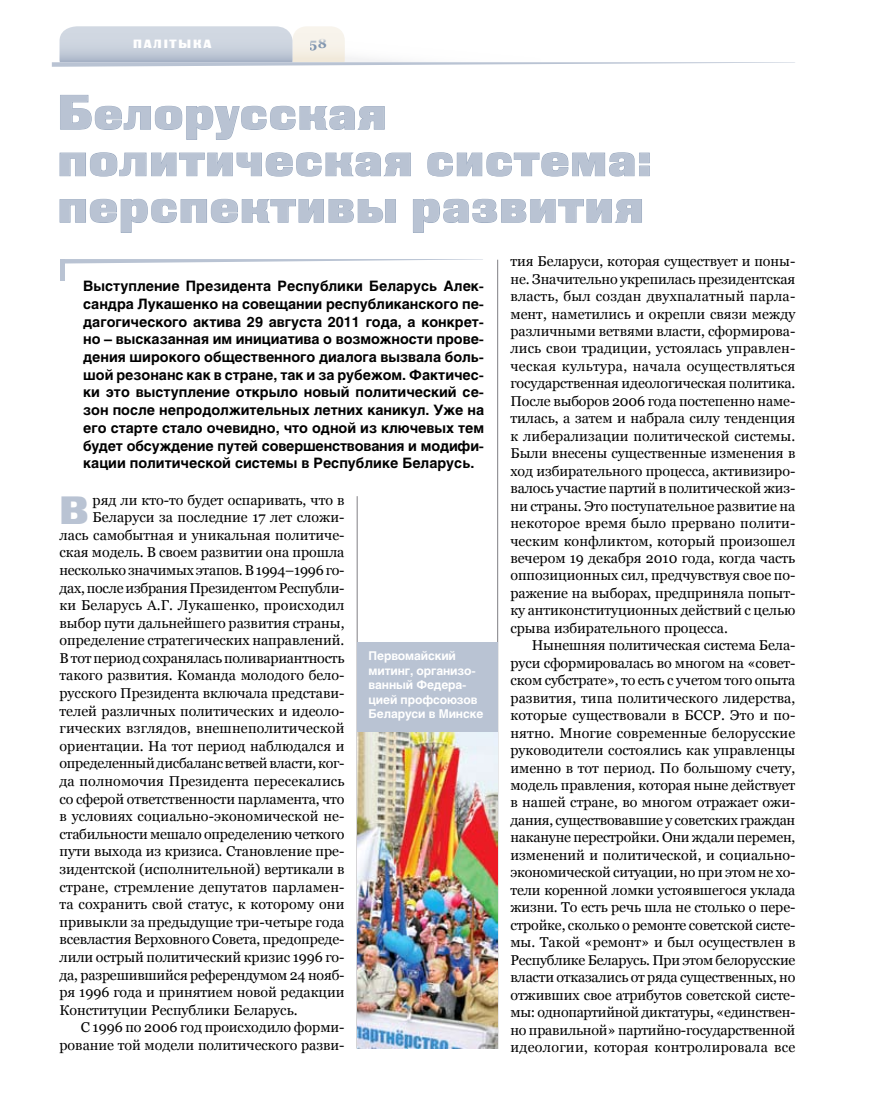
<style>
.page{position:relative;width:872px;height:1106px;background:#fff}
.page>*{position:absolute;margin:0;border:0;box-sizing:border-box;transform-origin:0 0}
.t1{font:48.3px/46.5px "Black Grotesk C";letter-spacing:.025em;color:#b9c3d3}
.t2{font:39.3px "Black Grotesk C";color:#b9c3d3}
.t3{font:14.25px/17.4px "Georgia";color:#000;text-align:justify}
.t4{font:700 14.25px/17.7px "Helios";color:#000;text-align:justify}
.t5{font:14.25px "Georgia";letter-spacing:-.02em;color:#000}
.t6{font:700 13.5px "Georgia";color:#8095af}
.t7{font:700 12px/14.4px "Helios";letter-spacing:-.01em;color:#fff}
.t8{font:12px "Black Grotesk C";letter-spacing:.15em;color:#fff}
</style>
<div class="page">
<svg style="left:52px;top:26px;width:743px;height:41px"></svg>
<hr style="left:357px;top:496px;width:1px;height:552px;background:#818084">
<hr style="left:497px;top:260px;width:1px;height:788px;background:#818084">
<svg style="left:65px;top:259px;width:418px;height:4px"></svg>
<svg style="left:60px;top:95px;width:325px;height:45px"></svg>
<svg style="left:59px;top:152px;width:352px;height:25px"></svg>
<svg style="left:427px;top:152px;width:223px;height:25px"></svg>
<svg style="left:59px;top:198px;width:337px;height:35px"></svg>
<svg style="left:413px;top:198px;width:229px;height:35px"></svg>
<div style="left:60px;top:259px;width:5px;height:21px;background:#b9c3d3"></div>
<img style="left:357px;top:731px;width:140px;height:317px">
<div style="left:357px;top:642px;width:140px;height:89px;background:#b9c3d3"></div>
<p class="t8" style="left:133px;top:36px;width:80px">палітыка</p>
<p class="t6" style="left:310px;top:35px;width:19px">58</p>
<h1 class="t1" style="left:58px;top:89px;width:595px">Белорусская политическая система: перспективы развития</h1>
<p class="t4" style="left:83px;top:277px;width:402px">Выступление Президента Республики Беларусь Алек&shy;сандра Лукашенко на совещании республиканского пе&shy;дагогического актива 29 августа 2011 года, а конкрет&shy;но – высказанная им инициатива о возможности прове&shy;дения широкого общественного диалога вызвала боль&shy;шой резонанс как в стране, так и за рубежом. Фактичес&shy;ки это выступление открыло новый политический се&shy;зон после непродолжительных летних каникул. Уже на его старте стало очевидно, что одной из ключевых тем будет обсуждение путей совершенствования и модифи&shy;кации политической системы в Республике Беларусь.</p>
<h2 class="t2" style="left:60px;top:486px;width:31px">В</h2>
<p class="t3" style="left:93px;top:491px;width:253px">ряд ли кто-то будет оспаривать, что в</p>
<p class="t3" style="left:93px;top:508px;width:253px">Беларуси за последние 17 лет сложи-</p>
<p class="t3" style="left:60px;top:526px;width:286px">лась самобытная и уникальная политиче-</p>
<p class="t3" style="left:60px;top:543px;width:286px">ская модель. В своем развитии она прошла</p>
<p class="t3" style="left:60px;top:561px;width:286px">несколько значимых этапов. В 1994–1996 го-</p>
<p class="t5" style="left:60px;top:579px;width:286px">дах, после избрания Президентом Республи-</p>
<p class="t3" style="left:60px;top:596px;width:286px">ки Беларусь А.Г. Лукашенко, происходил</p>
<p class="t3" style="left:60px;top:614px;width:286px">выбор пути дальнейшего развития страны,</p>
<p class="t3" style="left:60px;top:631px;width:286px">определение стратегических направлений.</p>
<p class="t3" style="left:60px;top:649px;width:286px">В тот период сохранялась поливариантность</p>
<p class="t3" style="left:60px;top:667px;width:286px">такого развития. Команда молодого бело-</p>
<p class="t3" style="left:60px;top:684px;width:286px">русского Президента включала представи-</p>
<p class="t3" style="left:60px;top:702px;width:286px">телей различных политических и идеоло-</p>
<p class="t3" style="left:60px;top:719px;width:286px">гических взглядов, внешнеполитической</p>
<p class="t3" style="left:60px;top:737px;width:286px">ориентации. На тот период наблюдался и</p>
<p class="t5" style="left:60px;top:755px;width:286px">определенный дисбаланс ветвей власти, ког-</p>
<p class="t3" style="left:60px;top:772px;width:286px">да полномочия Президента пересекались</p>
<p class="t3" style="left:60px;top:790px;width:286px">со сферой ответственности парламента, что</p>
<p class="t3" style="left:60px;top:807px;width:286px">в условиях социально-экономической не-</p>
<p class="t3" style="left:60px;top:825px;width:286px">стабильности мешало определению четкого</p>
<p class="t3" style="left:60px;top:842px;width:286px">пути выхода из кризиса. Становление пре-</p>
<p class="t3" style="left:60px;top:860px;width:286px">зидентской (исполнительной) вертикали в</p>
<p class="t3" style="left:60px;top:878px;width:286px">стране, стремление депутатов парламен-</p>
<p class="t3" style="left:60px;top:895px;width:286px">та сохранить свой статус, к которому они</p>
<p class="t3" style="left:60px;top:913px;width:286px">привыкли за предыдущие три-четыре года</p>
<p class="t3" style="left:60px;top:930px;width:286px">всевластия Верховного Совета, предопреде-</p>
<p class="t3" style="left:60px;top:948px;width:286px">лили острый политический кризис 1996 го-</p>
<p class="t3" style="left:60px;top:965px;width:286px">да, разрешившийся референдумом 24 нояб-</p>
<p class="t3" style="left:60px;top:983px;width:286px">ря 1996 года и принятием новой редакции</p>
<p class="t3" style="left:60px;top:1001px;width:239px">Конституции Республики Беларусь.</p>
<p class="t3" style="left:81px;top:1018px;width:265px">С 1996 по 2006 год происходило форми-</p>
<p class="t3" style="left:60px;top:1036px;width:286px">рование той модели политического разви-</p>
<p class="t7" style="left:368px;top:649px;width:116px">Первомайский митинг, организо&shy;ванный Федера&shy;цией профсоюзов<br>Беларуси в Минске</p>
<p class="t3" style="left:510px;top:252px;width:286px">тия Беларуси, которая существует и поны&shy;не. Значительно укрепилась президентская власть, был создан двухпалатный парла&shy;мент, наметились и окрепли связи между различными ветвями власти, сформирова&shy;лись свои традиции, устоялась управлен&shy;ческая культура, начала осуществляться государственная идеологическая политика.<br>После выборов 2006 года постепенно наме&shy;тилась, а затем и набрала силу тенденция к либерализации политической системы.<br>Были внесены существенные изменения в ход избирательного процесса, активизиро&shy;валось участие партий в политической жиз&shy;ни страны. Это поступательное развитие на некоторое время было прервано полити&shy;ческим конфликтом, который произошел вечером 19 декабря 2010 года, когда часть оппозиционных сил, предчувствуя свое по&shy;ражение на выборах, предприняла попыт&shy;ку антиконституционных действий с целью срыва избирательного процесса.</p>
<p class="t3" style="left:510px;top:636px;width:286px;text-indent:21px">Нынешняя политическая система Бела&shy;руси сформировалась во многом на «совет&shy;ском субстрате», то есть с учетом того опыта развития, типа политического лидерства, которые существовали в БССР. Это и по&shy;нятно. Многие современные белорусские руководители состоялись как управленцы именно в тот период. По большому счету, модель правления, которая ныне действует в нашей стране, во многом отражает ожи&shy;дания, существовавшие у советских граждан накануне перестройки. Они ждали перемен, изменений и политической, и социально&shy;экономической ситуации, но при этом не хо&shy;тели коренной ломки устоявшегося уклада жизни. То есть речь шла не столько о пере&shy;стройке, сколько о ремонте советской систе&shy;мы. Такой «ремонт» и был осуществлен в Республике Беларусь. При этом белорусские власти отказались от ряда существенных, но отживших свое атрибутов советской систе&shy;мы: однопартийной диктатуры, «единствен&shy;но правильной» партийно-государственной идеологии, которая контролировала все</p>
</div>
